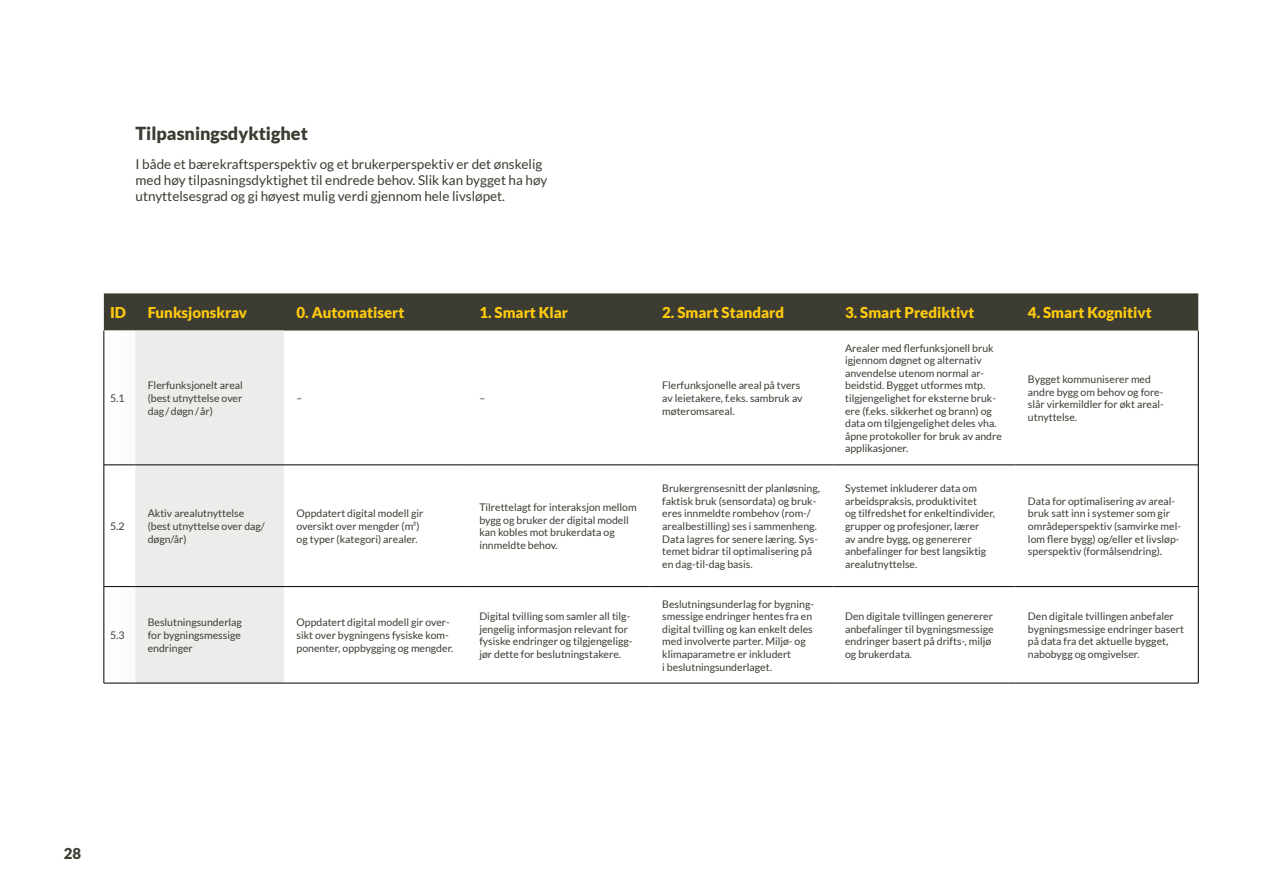
<style>
.page{position:relative;width:1263px;height:893px;background:#fff}
.page>*{position:absolute;margin:0;border:0;box-sizing:border-box;transform-origin:0 0}
.t1{font:900 18px "Lato";color:#3c3c32}
.t2{font:900 15px "Lato";color:#feca0f}
.t3{font:900 15px "Lato";color:#3c3c32}
.t4{font:13.5px/16.2px "Lato";color:#3c3c32}
.t5{font:10.5px/12.6px "Lato";color:#3c3c32}
</style>
<div class="page">
<svg style="left:104px;top:293px;width:1094px;height:390px"></svg>
<div style="left:135px;top:331px;width:149px;height:352px;background:#ececeb"></div>
<hr style="left:104px;top:465px;width:31px;height:1px;background:#000">
<hr style="left:135px;top:465px;width:149px;height:1px;background:#000">
<hr style="left:284px;top:465px;width:183px;height:1px;background:#000">
<hr style="left:467px;top:465px;width:183px;height:1px;background:#000">
<hr style="left:650px;top:465px;width:182px;height:1px;background:#000">
<hr style="left:832px;top:465px;width:183px;height:1px;background:#000">
<hr style="left:1015px;top:465px;width:183px;height:1px;background:#000">
<hr style="left:104px;top:586px;width:31px;height:1px;background:#000">
<hr style="left:135px;top:586px;width:149px;height:1px;background:#000">
<hr style="left:284px;top:586px;width:183px;height:1px;background:#000">
<hr style="left:467px;top:586px;width:183px;height:1px;background:#000">
<hr style="left:650px;top:586px;width:182px;height:1px;background:#000">
<hr style="left:832px;top:586px;width:183px;height:1px;background:#000">
<hr style="left:1015px;top:586px;width:183px;height:1px;background:#000">
<hr style="left:104px;top:683px;width:31px;height:1px;background:#000">
<hr style="left:135px;top:683px;width:149px;height:1px;background:#000">
<hr style="left:284px;top:683px;width:183px;height:1px;background:#000">
<hr style="left:467px;top:683px;width:183px;height:1px;background:#000">
<hr style="left:650px;top:683px;width:182px;height:1px;background:#000">
<hr style="left:832px;top:683px;width:183px;height:1px;background:#000">
<hr style="left:1015px;top:683px;width:183px;height:1px;background:#000">
<hr style="left:1198px;top:331px;width:1px;height:134px;background:#000">
<hr style="left:1198px;top:465px;width:1px;height:122px;background:#000">
<hr style="left:1198px;top:587px;width:1px;height:96px;background:#000">
<hr style="left:104px;top:331px;width:1px;height:134px;background:#000">
<hr style="left:104px;top:465px;width:1px;height:122px;background:#000">
<hr style="left:104px;top:587px;width:1px;height:96px;background:#000">
<h1 class="t1" style="left:136px;top:122px;width:174px">Tilpasningsdyktighet</h1>
<p class="t4" style="left:136px;top:155px;width:413px">I både et bærekraftsperspektiv og et brukerperspektiv er det ønskelig med høy tilpasningsdyktighet til endrede behov. Slik kan bygget ha høy utnyttelsesgrad og gi høyest mulig verdi gjennom hele livsløpet.</p>
<h2 class="t2" style="left:110px;top:304px;width:17px">ID</h2>
<h2 class="t2" style="left:148px;top:304px;width:101px">Funksjonskrav</h2>
<h2 class="t2" style="left:297px;top:304px;width:109px">0. Automatisert</h2>
<h2 class="t2" style="left:479px;top:304px;width:90px">1. Smart Klar</h2>
<h2 class="t2" style="left:662px;top:304px;width:123px">2. Smart Standard</h2>
<h2 class="t2" style="left:845px;top:304px;width:131px">3. Smart Prediktivt</h2>
<h2 class="t2" style="left:1028px;top:304px;width:125px">4. Smart Kognitivt</h2>
<p class="t5" style="left:110px;top:392px;width:16px">5.1</p>
<p class="t5" style="left:148px;top:379px;width:97px;text-align:justify">Flerfunksjonelt areal (best utnyttelse over dag/døgn/år)</p>
<p class="t5" style="left:297px;top:392px;width:7px">–</p>
<p class="t5" style="left:479px;top:392px;width:7px">–</p>
<p class="t5" style="left:110px;top:520px;width:16px">5.2</p>
<p class="t5" style="left:148px;top:507px;width:119px">Aktiv arealutnyttelse (best utnyttelse over dag/ døgn/år)</p>
<p class="t5" style="left:297px;top:507px;width:128px">Oppdatert digital modell gir oversikt over mengder (m²) og typer (kategori) arealer.</p>
<p class="t5" style="left:479px;top:501px;width:159px">Tilrettelagt for interaksjon mellom bygg og bruker der digital modell kan kobles mot brukerdata og innmeldte behov.</p>
<p class="t5" style="left:110px;top:629px;width:16px">5.3</p>
<p class="t5" style="left:148px;top:616px;width:96px;text-align:justify">Beslutningsunderlag for bygningsmessige endringer</p>
<p class="t5" style="left:297px;top:616px;width:158px">Oppdatert digital modell gir over&shy;sikt over bygningens fysiske kom&shy;ponenter, oppbygging og mengder.</p>
<p class="t5" style="left:479px;top:610px;width:155px">Digital tvilling som samler all tilg&shy;jengelig informasjon relevant for fysiske endringer og tilgjengeligg&shy;jør dette for beslutningstakere.</p>
<p class="t5" style="left:662px;top:379px;width:142px">Flerfunksjonelle areal på tvers av leietakere, f.eks. sambruk av møteromsareal.</p>
<p class="t5" style="left:845px;top:341px;width:158px">Arealer med flerfunksjonell bruk igjennom døgnet og alternativ anvendelse utenom normal ar&shy;beidstid. Bygget utformes mtp. tilgjengelighet for eksterne bruk&shy;ere (f.eks. sikkerhet og brann) og data om tilgjengelighet deles vha. åpne protokoller for bruk av andre applikasjoner.</p>
<p class="t5" style="left:662px;top:482px;width:159px">Brukergrensesnitt der planløsning, faktisk bruk (sensordata) og bruk&shy;eres innmeldte rombehov (rom-/ arealbestilling) ses i sammenheng.<br>Data lagres for senere læring. Sys&shy;temet bidrar til optimalisering på en dag-til-dag basis.</p>
<p class="t5" style="left:845px;top:482px;width:152px">Systemet inkluderer data om arbeidspraksis, produktivitet<br>og tilfredshet for enkeltindivider, grupper og profesjoner, lærer<br>av andre bygg, og genererer anbefalinger for best langsiktig arealutnyttelse.</p>
<p class="t5" style="left:1028px;top:373px;width:137px">Bygget kommuniserer med andre bygg om behov og fore&shy;slår virkemildler for økt areal&shy;utnyttelse.</p>
<p class="t5" style="left:1028px;top:495px;width:155px">Data for optimalisering av areal&shy;bruk satt inn i systemer som gir områdeperspektiv (samvirke mel&shy;lom flere bygg) og/eller et livsløp&shy;sperspektiv (formålsendring).</p>
<p class="t5" style="left:662px;top:597px;width:153px">Beslutningsunderlag for bygning&shy;smessige endringer hentes fra en digital tvilling og kan enkelt deles med involverte parter. Miljø- og klimaparametre er inkludert<br>i beslutningsunderlaget.</p>
<p class="t5" style="left:845px;top:610px;width:150px">Den digitale tvillingen genererer anbefalinger til bygningsmessige endringer basert på drifts-, miljø og brukerdata.</p>
<p class="t5" style="left:1028px;top:610px;width:158px">Den digitale tvillingen anbefaler bygningsmessige endringer basert på data fra det aktuelle bygget, nabobygg og omgivelser.</p>
<h2 class="t3" style="left:64px;top:844px;width:19px">28</h2>
</div>
